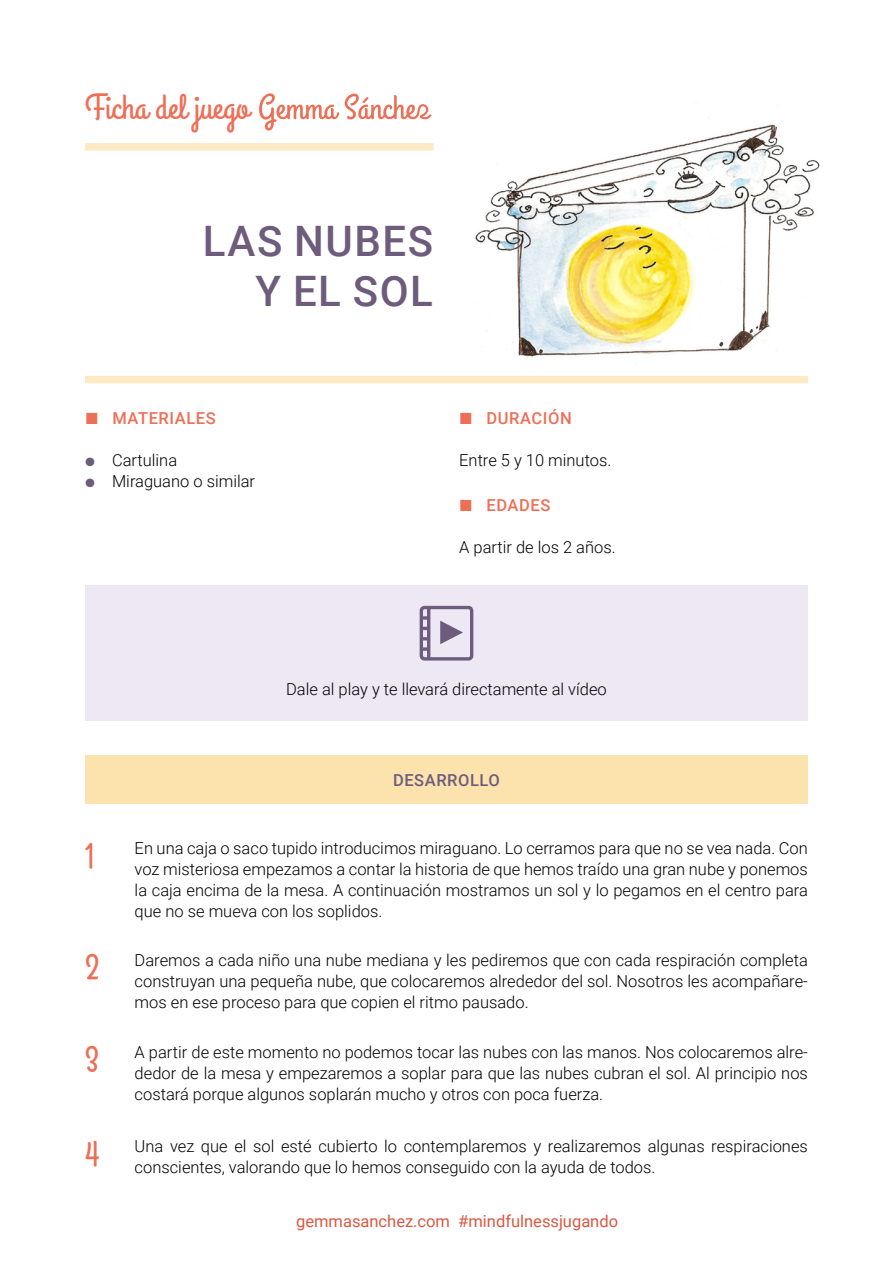
<style>
.page{position:relative;width:893px;height:1263px;background:#fff}
.page>*{position:absolute;margin:0;border:0;box-sizing:border-box;transform-origin:0 0}
.t1{font:500 42px/50.4px "Roboto";letter-spacing:.035em;color:#6d5c7c;text-align:right}
.t2{font:36px "Grand Hotel";color:#ed6f57}
.t3{font:35.25px "Grand Hotel";color:#ed6f57}
.t4{font:300 16.5px/21px "Roboto";color:#000;text-align:justify}
.t5{font:16.5px "Roboto";color:#d95842}
.t6{font:500 16.5px "Roboto";letter-spacing:.035em;color:#ed6f57}
.t7{font:500 16.5px "Roboto";letter-spacing:.035em;color:#6d5c7c}
.s1{font-family:"Work Sans";font-weight:400}
.s2{font-family:"Work Sans";font-weight:400;color:#6d5c7c}
</style>
<div class="page">
<img style="left:475px;top:124px;width:345px;height:234px">
<div style="left:85px;top:143px;width:349px;height:8px;background:#fdeac5"></div>
<div style="left:85px;top:376px;width:723px;height:7px;background:#fdeac5"></div>
<svg style="left:259px;top:93px;width:80px;height:37px"></svg>
<svg style="left:345px;top:94px;width:87px;height:25px"></svg>
<div style="left:85px;top:755px;width:723px;height:49px;background:#fce3ad"></div>
<div style="left:85px;top:585px;width:723px;height:136px;background:#ede8f4"></div>
<svg style="left:440px;top:621px;width:23px;height:23px"></svg>
<div style="left:420px;top:606px;width:53px;height:54px;border:3px solid #6d5c7c;border-radius:3px"></div>
<hr style="left:427px;top:606px;width:3px;height:53px;background:#6d5c7c">
<svg style="left:422px;top:637px;width:5px;height:3px"></svg>
<svg style="left:422px;top:616px;width:5px;height:4px"></svg>
<svg style="left:422px;top:647px;width:5px;height:4px"></svg>
<svg style="left:422px;top:627px;width:5px;height:3px"></svg>
<h3 class="t3" style="left:85px;top:85px;width:166px">Ficha del juego</h3>
<h1 class="t1" style="left:203px;top:214px;width:232px">LAS NUBES<br>Y EL SOL</h1>
<p class="t6" style="left:85px;top:407px;width:132px"><span class="s1">ʷ</span> MATERIALES</p>
<p class="t4" style="left:85px;top:449px;width:94px"><span class="s2">●</span> Cartulina</p>
<p class="t4" style="left:85px;top:470px;width:172px"><span class="s2">●</span> Miraguano o similar</p>
<p class="t6" style="left:460px;top:407px;width:114px"><span class="s1">ʷ</span> DURACIÓN</p>
<p class="t4" style="left:459px;top:449px;width:154px">Entre 5 y 10 minutos.</p>
<p class="t6" style="left:460px;top:494px;width:92px"><span class="s1">ʷ</span> EDADES</p>
<p class="t4" style="left:459px;top:536px;width:158px">A partir de los 2 años.</p>
<p class="t4" style="left:286px;top:678px;width:322px">Dale al play y te llevará directamente al vídeo</p>
<h2 class="t2" style="left:85px;top:833px;width:11px">1</h2>
<h2 class="t2" style="left:85px;top:945px;width:16px">2</h2>
<h2 class="t2" style="left:85px;top:1037px;width:15px">3</h2>
<h2 class="t2" style="left:85px;top:1132px;width:15px">4</h2>
<p class="t7" style="left:393px;top:768px;width:108px">DESARROLLO</p>
<p class="t4" style="left:135px;top:837px;width:675px">En una caja o saco tupido introducimos miraguano. Lo cerramos para que no se vea nada. Con voz misteriosa empezamos a contar la historia de que hemos traído una gran nube y ponemos la caja encima de la mesa. A continuación mostramos un sol y lo pegamos en el centro para que no se mueva con los soplidos.</p>
<p class="t4" style="left:135px;top:948px;width:675px">Daremos a cada niño una nube mediana y les pediremos que con cada respiración completa construyan una pequeña nube, que colocaremos alrededor del sol. Nosotros les acompañare&shy;mos en ese proceso para que copien el ritmo pausado.</p>
<p class="t4" style="left:135px;top:1041px;width:675px">A partir de este momento no podemos tocar las nubes con las manos. Nos colocaremos alre&shy;dedor de la mesa y empezaremos a soplar para que las nubes cubran el sol. Al principio nos costará porque algunos soplarán mucho y otros con poca fuerza.</p>
<p class="t4" style="left:135px;top:1135px;width:675px">Una vez que el sol esté cubierto lo contemplaremos y realizaremos algunas respiraciones conscientes, valorando que lo hemos conseguido con la ayuda de todos.</p>
<p class="t5" style="left:296px;top:1209px;width:323px">gemmasanchez.com #mindfulnessjugando</p>
</div>
